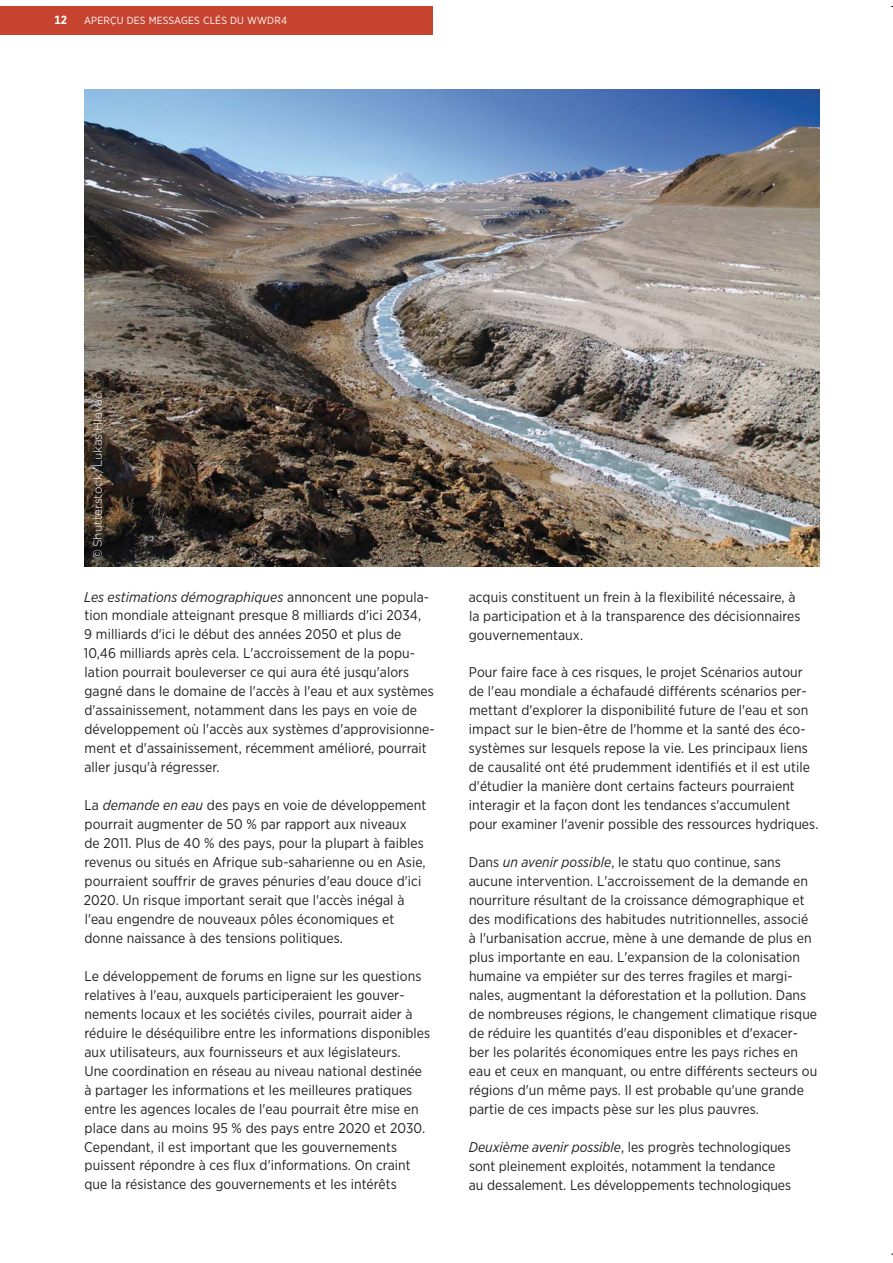
<style>
.page{position:relative;width:893px;height:1263px;background:#fff}
.page>*{position:absolute;margin:0;border:0;box-sizing:border-box;transform-origin:0 0}
.t1{font:14.1px/18.9px "Gotham Narrow";letter-spacing:.005em;color:#231f20}
.t2{font:300 11.85px "Gotham";letter-spacing:-.005em;color:#fff}
.t3{font:700 11.85px "Gotham Narrow";color:#fff}
.t4{font:10.35px "Gotham Narrow";letter-spacing:.02em;color:#fff}
.s1{font-style:italic}
</style>
<div class="page">
<div style="left:0;top:6px;width:433px;height:29px;background:#c64330"></div>
<img style="left:84px;top:89px;width:735px;height:478px">
<p class="t3" style="left:54px;top:16px;width:14px">12</p>
<p class="t4" style="left:84px;top:16px;width:204px">APERÇU DES MESSAGES CLÉS DU WWDR4</p>
<p class="t2" style="left:93px;top:559px;width:168px;rotate:-90deg">© Shutterstock/Lukas Hlavac</p>
<p class="t1" style="left:84px;top:588px;width:352px"><span class="s1">Les estimations démographiques</span> annoncent une popula&shy;tion mondiale atteignant presque 8 milliards d'ici 2034,<br>9 milliards d'ici le début des années 2050 et plus de 10,46 milliards après cela. L'accroissement de la popu&shy;lation pourrait bouleverser ce qui aura été jusqu'alors gagné dans le domaine de l'accès à l'eau et aux systèmes d'assainissement, notamment dans les pays en voie de développement où l'accès aux systèmes d'approvisionne&shy;ment et d'assainissement, récemment amélioré, pourrait aller jusqu'à régresser.</p>
<p class="t1" style="left:84px;top:796px;width:344px">La <span class="s1">demande en eau</span> des pays en voie de développement pourrait augmenter de 50 % par rapport aux niveaux<br>de 2011. Plus de 40 % des pays, pour la plupart à faibles revenus ou situés en Afrique sub-saharienne ou en Asie, pourraient souffrir de graves pénuries d'eau douce d'ici 2020. Un risque important serait que l'accès inégal à l'eau engendre de nouveaux pôles économiques et donne naissance à des tensions politiques.</p>
<p class="t1" style="left:84px;top:967px;width:347px">Le développement de forums en ligne sur les questions relatives à l'eau, auxquels participeraient les gouver&shy;nements locaux et les sociétés civiles, pourrait aider à réduire le déséquilibre entre les informations disponibles aux utilisateurs, aux fournisseurs et aux législateurs.<br>Une coordination en réseau au niveau national destinée à partager les informations et les meilleures pratiques entre les agences locales de l'eau pourrait être mise en place dans au moins 95 % des pays entre 2020 et 2030.<br>Cependant, il est important que les gouvernements puissent répondre à ces flux d'informations. On craint que la résistance des gouvernements et les intérêts</p>
<p class="t1" style="left:469px;top:588px;width:333px">acquis constituent un frein à la flexibilité nécessaire, à la participation et à la transparence des décisionnaires gouvernementaux.</p>
<p class="t1" style="left:469px;top:664px;width:351px">Pour faire face à ces risques, le projet Scénarios autour de l'eau mondiale a échafaudé différents scénarios per&shy;mettant d'explorer la disponibilité future de l'eau et son impact sur le bien-être de l'homme et la santé des éco&shy;systèmes sur lesquels repose la vie. Les principaux liens de causalité ont été prudemment identifiés et il est utile d'étudier la manière dont certains facteurs pourraient interagir et la façon dont les tendances s'accumulent pour examiner l'avenir possible des ressources hydriques.</p>
<p class="t1" style="left:469px;top:853px;width:350px">Dans <span class="s1">un avenir possible</span>, le statu quo continue, sans aucune intervention. L'accroissement de la demande en nourriture résultant de la croissance démographique et des modifications des habitudes nutritionnelles, associé à l'urbanisation accrue, mène à une demande de plus en plus importante en eau. L'expansion de la colonisation humaine va empiéter sur des terres fragiles et margi&shy;nales, augmentant la déforestation et la pollution. Dans de nombreuses régions, le changement climatique risque de réduire les quantités d'eau disponibles et d'exacer&shy;ber les polarités économiques entre les pays riches en eau et ceux en manquant, ou entre différents secteurs ou régions d'un même pays. Il est probable qu'une grande partie de ces impacts pèse sur les plus pauvres.</p>
<p class="t1" style="left:469px;top:1138px;width:324px"><span class="s1">Deuxième avenir possible</span>, les progrès technologiques sont pleinement exploités, notamment la tendance au dessalement. Les développements technologiques</p>
</div>
